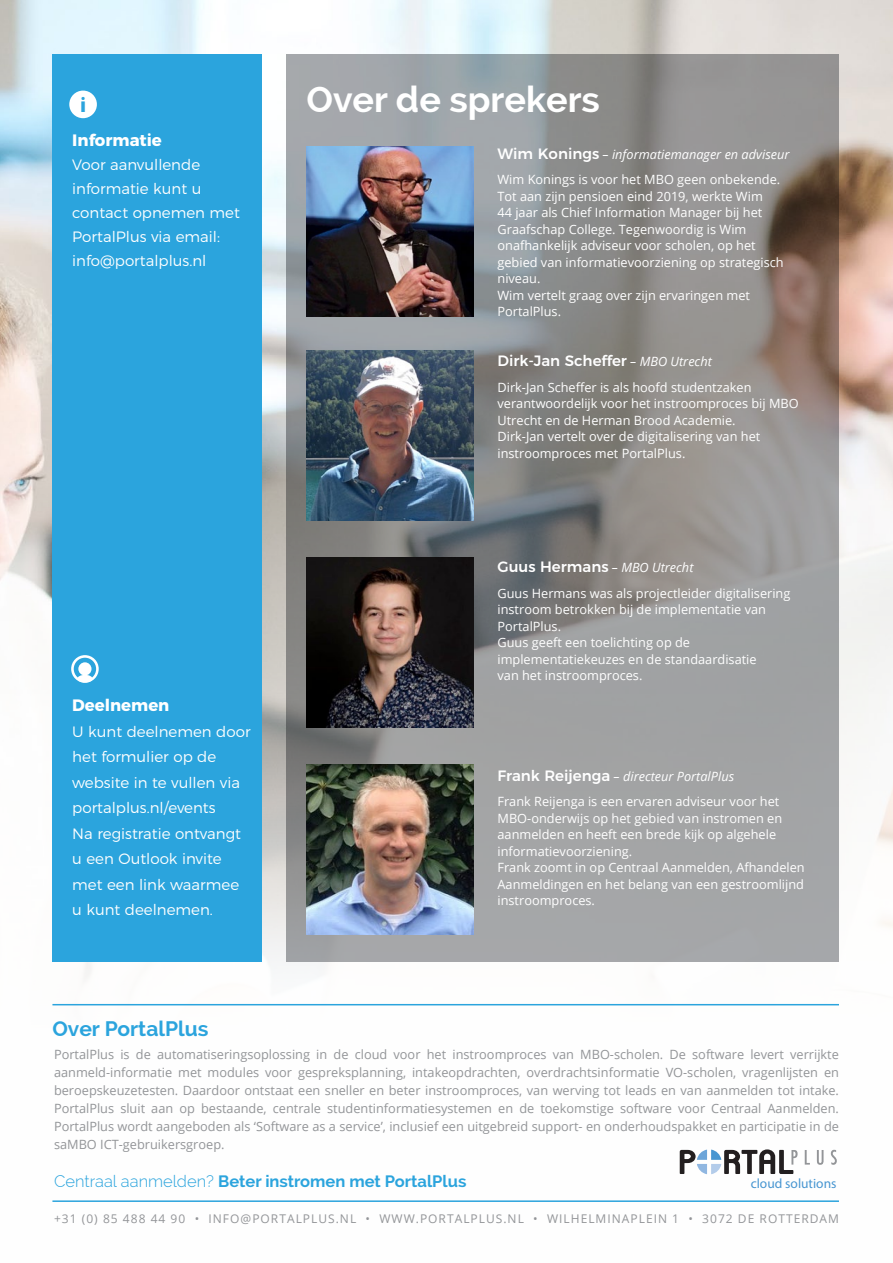
<style>
.page{position:relative;width:893px;height:1263px;background:#fff}
.page>*{position:absolute;margin:0;border:0;box-sizing:border-box;transform-origin:0 0}
.t1{font:700 36px "Raleway";color:#fff}
.t2{font:700 21px "Raleway";color:#2ba4dd}
.t3{font:700 19.5px "Montserrat";color:#2ba4dd}
.t4{font:700 16.5px "Raleway";color:#2ba4dd}
.t5{font:700 16.5px "Montserrat";color:#fff}
.t6{font:300 15px/25.5px "Montserrat";color:#fff}
.t7{font:500 15px "Montserrat";color:#fff}
.t8{font:13.65px "Myriad Pro";color:#4896d1}
.t9{font:12.75px/16.5px "Open Sans";color:#fff}
.t10{font:12.75px/18px "Open Sans";color:#939598;text-align:justify}
.t11{font:12px "Open Sans";letter-spacing:.085em;color:#939598}
.s1{font-family:"Montserrat";font-weight:500;font-size:15px}
.s2{font-style:italic}
.s3{font-family:"Open Sans";font-weight:400;font-style:italic;font-size:12.75px}
.s4{font-weight:300}
</style>
<div class="page">
<img style="left:0;top:0;width:893px;height:1175px">
<div style="left:52px;top:54px;width:210px;height:907px;background:#2ba4dd"></div>
<hr style="left:52px;top:1200px;width:787px;height:2px;background:#2ba4dd">
<svg style="left:805px;top:1150px;width:5px;height:14px"></svg>
<svg style="left:817px;top:1150px;width:6px;height:15px"></svg>
<svg style="left:831px;top:1150px;width:6px;height:15px"></svg>
<svg style="left:680px;top:1149px;width:118px;height:25px"></svg>
<hr style="left:52px;top:1004px;width:787px;height:1px;background:#2ba4dd">
<svg style="left:287px;top:54px;width:552px;height:907px;background:#949494"></svg>
<img style="left:306px;top:146px;width:168px;height:170px">
<img style="left:306px;top:351px;width:168px;height:170px">
<img style="left:306px;top:557px;width:168px;height:170px">
<img style="left:306px;top:764px;width:168px;height:170px">
<div style="left:72px;top:94px;width:22px;height:21px;background:#fff;border-radius:50%"></div>
<div style="left:69px;top:91px;width:28px;height:27px;border:6px solid #fff;border-radius:50%"></div>
<div style="left:71px;top:655px;width:28px;height:28px;border:3px solid #fff;border-radius:50%"></div>
<div style="left:78px;top:662px;width:14px;height:13px;background:#fff;border-radius:50%"></div>
<div style="left:77px;top:675px;width:16px;height:8px;background:#fff;border-radius:50%"></div>
<h3 class="t3" style="left:80px;top:89px;width:8px">i</h3>
<p class="t5" style="left:72px;top:126px;width:91px">Informatie</p>
<p class="t6" style="left:72px;top:151px;width:169px;line-height:24px">Voor aanvullende informatie kunt u contact opnemen met<br>PortalPlus via email: info@portalplus.nl</p>
<p class="t5" style="left:72px;top:692px;width:99px">Deelnemen</p>
<p class="t6" style="left:72px;top:717px;width:180px">U kunt deelnemen door het formulier op de website in te vullen via portalplus.nl/events<br>Na registratie ontvangt u een Outlook invite met een link waarmee u kunt deelnemen.</p>
<h2 class="t2" style="left:52px;top:1017px;width:158px">Over PortalPlus</h2>
<h1 class="t1" style="left:306px;top:79px;width:295px">Over de sprekers</h1>
<p class="t9" style="left:497px;top:141px;width:293px;line-height:25.5px"><span class="s1">Wim Konings</span> <span class="s2">– informatiemanager en adviseur<br></span>Wim Konings is voor het MBO geen onbekende.</p>
<p class="t9" style="left:497px;top:187px;width:288px">Tot aan zijn pensioen eind 2019, werkte Wim<br>44 jaar als Chief Information Manager bij het Graafschap College. Tegenwoordig is Wim onafhankelijk adviseur voor scholen, op het gebied van informatievoorziening op strategisch niveau.<br>Wim vertelt graag over zijn ervaringen met PortalPlus.</p>
<p class="t7" style="left:497px;top:349px;width:216px">Dirk-Jan Scheffer <span class="s3">– MBO Utrecht</span></p>
<p class="t9" style="left:497px;top:378px;width:303px">Dirk-Jan Scheffer is als hoofd studentzaken verantwoordelijk voor het instroomproces bij MBO Utrecht en de Herman Brood Academie.<br>D irk-Jan vertelt over de digitalisering van het instroomproces met PortalPlus.</p>
<p class="t7" style="left:497px;top:555px;width:197px">Guus Hermans <span class="s3">– MBO Utrecht</span></p>
<p class="t9" style="left:497px;top:585px;width:294px">Guus Hermans was als projectleider digitalisering instroom betrokken bij de implementatie van PortalPlus.<br>Guus geeft een toelichting op de implementatiekeuzes en de standaardisatie<br>van het instroomproces.</p>
<p class="t9" style="left:497px;top:763px;width:283px;line-height:25.5px"><span class="s1">Frank Reijenga</span> <span class="s2">– directeur PortalPlus<br></span>Frank Reijenga is een ervaren adviseur voor het</p>
<p class="t9" style="left:497px;top:809px;width:309px">MBO-onderwijs op het gebied van instromen en aanmelden en heeft een brede kijk op algehele informatievoorziening.<br>Frank zoomt in op Centraal Aanmelden, Afhandelen Aanmeldingen en het belang van een gestroomlijnd instroomproces.</p>
<p class="t10" style="left:54px;top:1045px;width:786px">PortalPlus is de automatiseringsoplossing in de cloud voor het instroomproces van MBO-scholen. De software levert verrijkte aanmeld-informatie met modules voor gespreksplanning, intakeopdrachten, overdrachtsinformatie VO-scholen, vragenlijsten en beroepskeuzetesten. Daardoor ontstaat een sneller en beter instroomproces, van werving tot leads en van aanmelden tot intake.<br>PortalPlus sluit aan op bestaande, centrale studentinformatiesystemen en de toekomstige software voor Centraal Aanmelden.<br>PortalPlus wordt aangeboden als ‘Software as a service’, inclusief een uitgebreid support- en onderhoudspakket en participatie in de saMBO ICT-gebruikersgroep.</p>
<p class="t4" style="left:54px;top:1171px;width:414px"><span class="s4">Centraal aanmelden?</span> Beter instromen met PortalPlus</p>
<p class="t8" style="left:751px;top:1174px;width:87px">cloud solutions</p>
<p class="t11" style="left:54px;top:1210px;width:338px">+31 (0) 85 488 44 90 • i nfo@po rtalplus.nl • www</p>
<p class="t11" style="left:416px;top:1210px;width:353px">.po rtalplus.nl • Wi lhe lmi naplei n 1 • 3072 DE Rotte</p>
<p class="t11" style="left:801px;top:1210px;width:19px">rdam</p>
</div>
